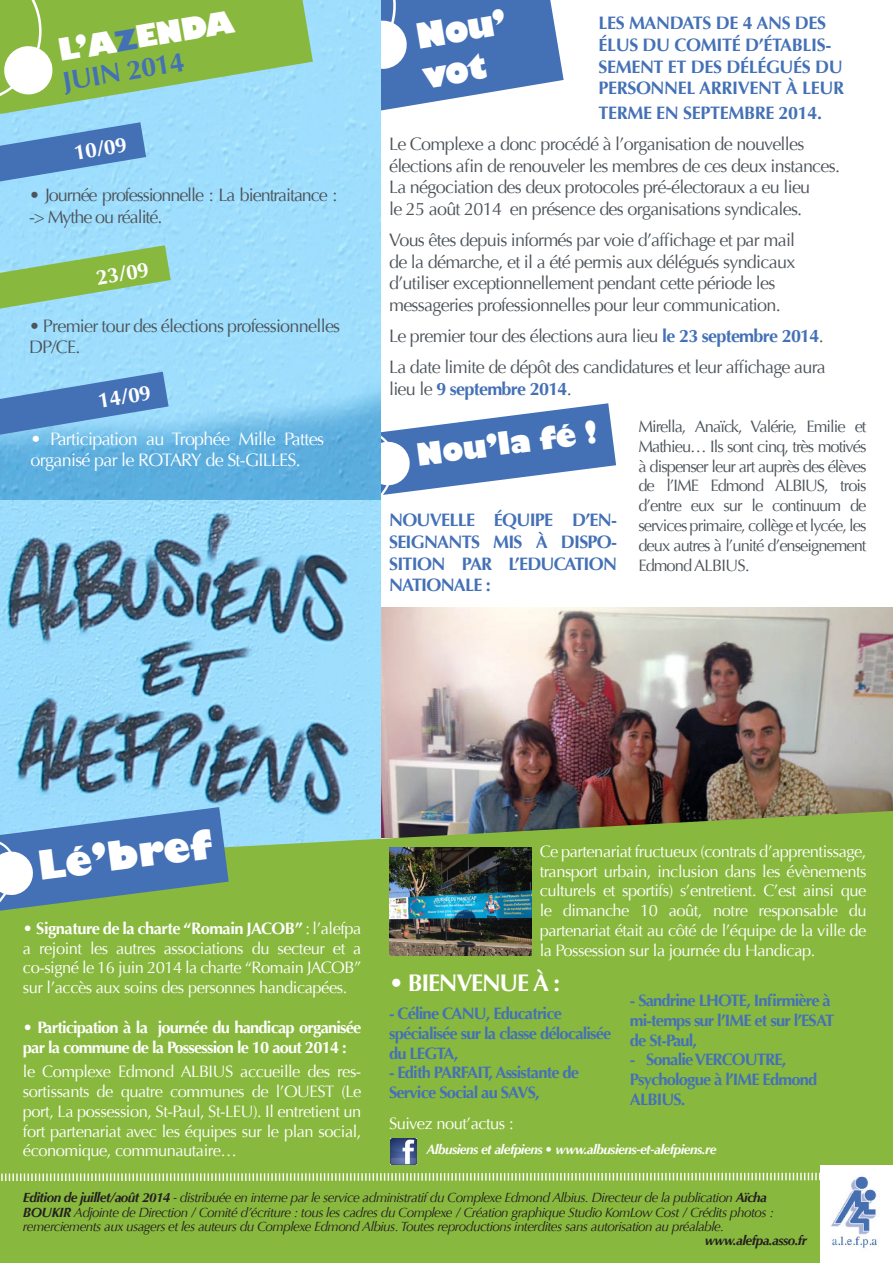
<style>
.page{position:relative;width:893px;height:1263px;background:#fff}
.page>*{position:absolute;margin:0;border:0;box-sizing:border-box;transform-origin:0 0}
.t1{font:800 39px "Gill Sans";color:#fff}
.t2{font:800 34.05px "Gill Sans";color:#fff}
.t3{font:800 30px "Gill Sans";color:#fff}
.t4{font:700 27px "Optima";color:#4471b6}
.t5{font:700 24px "Optima";letter-spacing:-.05em;color:#fff}
.t6{font:700 21px "Optima";color:#fff}
.t7{font:18px/21.6px "Optima";letter-spacing:-.04em;color:#4d545a}
.t8{font:700 18px/21.6px "Optima";letter-spacing:-.02em;color:#4471b6}
.t9{font:18px/21.6px "Optima";letter-spacing:-.04em;color:#fff}
.t10{font:18px/21.6px "Optima";letter-spacing:-.06em;color:#4d545a}
.t11{font:700 18px "Optima";letter-spacing:-.04em;color:#4471b6}
.t12{font:16.5px/19.8px "Optima";letter-spacing:-.03em;color:#fff;text-align:justify}
.t13{font:16.5px/19.8px "Optima";letter-spacing:-.06em;color:#4d545a;text-align:justify}
.t14{font:700 16.5px/19.8px "Optima";letter-spacing:-.05em;color:#4471b6}
.t15{font:700 16.5px/19.8px "Optima";letter-spacing:-.05em;color:#fff}
.t16{font:italic 13.5px/14.7px "Optima";letter-spacing:-.04em;color:#231f20}
.t17{font:italic 700 13.5px "Optima";letter-spacing:-.04em;color:#fff}
.t18{font:italic 700 13.5px "Optima";letter-spacing:-.04em;color:#231f20}
.s1{font-size:27px;color:#4471b6}
.s2{font-weight:700;color:#4471b6}
.s3{font-weight:400;color:#4d545a}
.s4{font-weight:700}
</style>
<div class="page">
<svg style="left:381px;top:403px;width:235px;height:92px"></svg>
<img style="left:381px;top:607px;width:512px;height:204px">
<img style="left:0;top:0;width:381px;height:501px">
<svg style="left:0;top:0;width:313px;height:114px;background:#94c577"></svg>
<svg style="left:0;top:122px;width:146px;height:59px;background:#689cd2"></svg>
<svg style="left:0;top:245px;width:171px;height:64px;background:#92c894"></svg>
<svg style="left:0;top:372px;width:169px;height:63px;background:#689ed3"></svg>
<img style="left:0;top:501px;width:381px;height:310px">
<div style="left:0;top:811px;width:893px;height:452px;background:#89b83f"></div>
<svg style="left:0;top:807px;width:229px;height:107px;background:#6592af"></svg>
<svg style="left:0;top:1171px;width:821px;height:11px;background:#a7ca70"></svg>
<img style="left:389px;top:848px;width:142px;height:107px">
<img style="left:391px;top:1138px;width:26px;height:26px">
<div style="left:821px;top:1165px;width:72px;height:98px;background:#fff"></div>
<img style="left:831px;top:1176px;width:46px;height:72px">
<svg style="left:325px;top:0;width:239px;height:114px"></svg>
<p class="t3" style="left:55px;top:33px;width:180px;rotate:-10deg">L’A<span class="s1">Z</span>ENDA</p>
<p class="t4" style="left:60px;top:66px;width:125px;rotate:-10deg">JUIN 2014</p>
<p class="t6" style="left:72px;top:141px;width:55px;rotate:-10deg">10/09</p>
<p class="t10" style="left:29px;top:185px;width:310px">• Journée professionnelle : La bientraitance : -&gt; Mythe ou réalité.</p>
<p class="t6" style="left:94px;top:266px;width:55px;rotate:-10deg">23/09</p>
<p class="t7" style="left:29px;top:315px;width:313px">• Premier tour des élections professionnelles<br>DP/CE.</p>
<p class="t6" style="left:96px;top:389px;width:55px;rotate:-10deg">14/09</p>
<p class="t9" style="left:31px;top:428px;width:295px">• Participation au Trophée Mille Pattes organisé par le ROTARY de St-GILLES.</p>
<p class="t2" style="left:412px;top:16px;width:93px;rotate:-10deg">Nou’</p>
<p class="t8" style="left:598px;top:13px;width:247px">LES MANDATS DE 4 ANS DES<br>ÉLUS DU COMITÉ D’ÉTABLIS-<br>SEMENT ET DES DÉLÉGUÉS DU<br>PERSONNEL ARRIVENT À LEUR</p>
<p class="t8" style="left:598px;top:102px;width:225px">TERME EN SEPTEMBRE 2014.</p>
<p class="t7" style="left:389px;top:133px;width:453px">Le Complexe a donc procédé à l’organisation de nouvelles élections afin de renouveler les membres de ces deux instances.</p>
<p class="t7" style="left:389px;top:176px;width:423px">La négociation des deux protocoles pré-électoraux a eu lieu</p>
<p class="t7" style="left:389px;top:198px;width:415px">le 25 août 2014 en présence des organisations syndicales.</p>
<p class="t7" style="left:389px;top:229px;width:408px">Vous êtes depuis informés par voie d’affichage et par mail</p>
<p class="t7" style="left:389px;top:251px;width:408px">de la démarche, et il a été permis aux délégués syndicaux</p>
<p class="t7" style="left:389px;top:272px;width:388px">d’utiliser exceptionnellement pendant cette période les</p>
<p class="t7" style="left:389px;top:294px;width:393px">messageries professionnelles pour leur communication.</p>
<p class="t7" style="left:389px;top:325px;width:436px">Le premier tour des élections aura lieu <span class="s2">le 23 septembre 2014</span>.</p>
<p class="t7" style="left:389px;top:356px;width:438px">La date limite de dépôt des candidatures et leur affichage aura</p>
<p class="t11" style="left:389px;top:378px;width:184px"><span class="s3">lieu le</span> 9 septembre 2014<span class="s3">.</span></p>
<p class="t3" style="left:414px;top:436px;width:184px;rotate:-7deg">Nou’la fé !</p>
<p class="t8" style="left:389px;top:510px;width:230px;text-align:justify">NOUVELLE ÉQUIPE D’EN-SEIGNANTS MIS À DISPO-SITION PAR L’EDUCATION NATIONALE :</p>
<p class="t13" style="left:638px;top:417px;width:230px">Mirella, Anaïck, Valérie, Emilie et Mathieu… Ils sont cinq, très motivés à dispenser leur art auprès des élèves de l’IME Edmond ALBIUS, trois d’entre eux sur le continuum de services primaire, collège et lycée, les deux autres à l’unité d’enseignement Edmond ALBIUS.</p>
<p class="t1" style="left:35px;top:841px;width:177px;rotate:-7deg">Lé’bref</p>
<p class="t12" style="left:540px;top:841px;width:328px">Ce partenariat fructueux (contrats d’apprentissage, transport urbain, inclusion dans les évènements culturels et sportifs) s’entretient. C’est ainsi que le dimanche 10 août, notre responsable du partenariat était au côté de l’équipe de la ville de la Possession sur la journée du Handicap.</p>
<p class="t5" style="left:389px;top:969px;width:173px">• BIENVENUE À :</p>
<p class="t14" style="left:389px;top:1003px;width:224px">- Céline CANU, Educatrice spécialisée sur la classe délocalisée du LEGTA,</p>
<p class="t14" style="left:389px;top:1063px;width:192px">- Edith PARFAIT, Assistante de<br>Service Social au SAVS,</p>
<p class="t12" style="left:23px;top:918px;width:340px">• <span class="s4">Signature de la charte “Romain JACOB”</span> : l’alefpa a rejoint les autres associations du secteur et a co-signé le 16 juin 2014 la charte “Romain JACOB” sur l’accès aux soins des personnes handicapées.</p>
<p class="t15" style="left:23px;top:1017px;width:340px">• Participation à la journée du handicap organisée par la commune de la Possession le 10 aout 2014 :</p>
<p class="t12" style="left:23px;top:1062px;width:340px">le Complexe Edmond ALBIUS accueille des res&shy;sortissants de quatre communes de l’OUEST (Le port, La possession, St-Paul, St-LEU). Il entretient un fort partenariat avec les équipes sur le plan social, économique, communautaire…</p>
<p class="t14" style="left:630px;top:991px;width:206px">- Sandrine LHOTE, Infirmière à mi-temps sur l’IME et sur l’ESAT</p>
<p class="t14" style="left:630px;top:1030px;width:69px">de St-Paul,</p>
<p class="t14" style="left:630px;top:1050px;width:189px">- Sonalie VERCOUTRE,<br>Psychologue à l’IME Edmond<br>ALBIUS.</p>
<p class="t12" style="left:389px;top:1114px;width:126px">Suivez nout’actus :</p>
<p class="t17" style="left:426px;top:1142px;width:292px">Albusiens et alefpiens • www.albusiens-et-alefpiens.re</p>
<p class="t16" style="left:23px;top:1190px;width:752px"><span class="s4">Edition de juillet/août 2014</span> - distribuée en interne par le service administratif du Complexe Edmond Albius. Directeur de la publication <span class="s4">Aïcha<br>BOUKIR</span> Adjointe de Direction / Comité d’écriture : tous les cadres du Complexe / Création graphique Studio KomLow Cost / Crédits photos : remerciements aux usagers et les auteurs du Complexe Edmond Albius. Toutes reproductions interdites sans autorisation au préalable.</p>
<p class="t18" style="left:705px;top:1232px;width:104px">www.alefpa.asso.fr</p>
</div>
